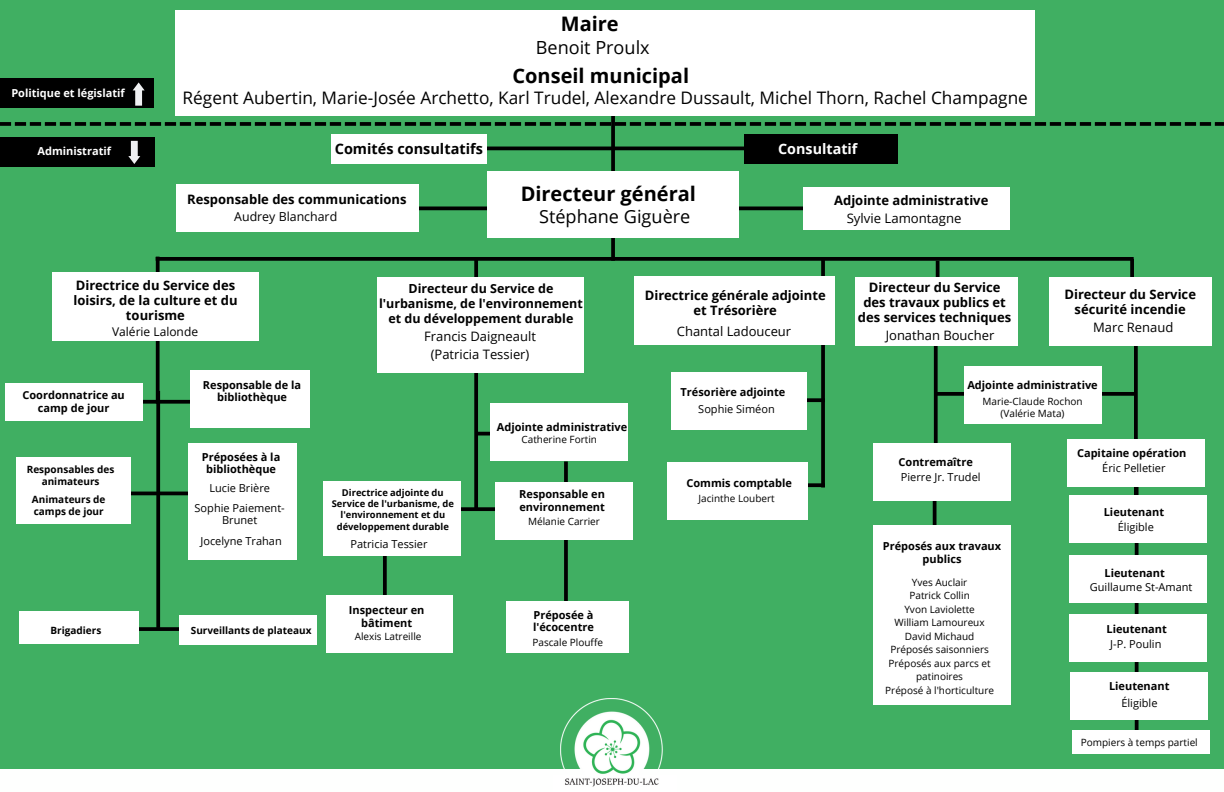
<style>
.page{position:relative;width:1224px;height:792px;background:#40af62}
.page>*{position:absolute;margin:0;border:0;box-sizing:border-box;transform-origin:0 0}
.t1{font:700 20px "Open Sans";color:#000}
.t2{font:18.1px "Open Sans";color:#000}
.t3{font:17.2px "Open Sans";color:#000}
.t4{font:700 14.5px "Open Sans";color:#000}
.t5{font:700 14.3px "Open Sans";color:#fff}
.t6{font:13.2px "Open Sans";color:#000}
.t7{font:700 13px/15px "Open Sans";color:#000;text-align:center}
.t8{font:13px/18px "Open Sans";color:#000;text-align:center}
.t9{font:12.7px "Open Sans";color:#000}
.t10{font:700 12.5px/15px "Open Sans";color:#000;text-align:center}
.t11{font:12.4px "Open Sans";color:#000}
.t12{font:12px "Open Sans";color:#000}
.t13{font:700 11px/12.8px "Open Sans";color:#000;text-align:center}
.t14{font:11px/12.8px "Open Sans";color:#000;text-align:center}
.t15{font:700 11px "Open Sans";color:#fff}
.t16{font:10px/13.5px "Open Sans";color:#000;text-align:center}
.t17{font:700 10px/12px "Open Sans";color:#000}
.t18{font:700 9.4px/11.2px "Open Sans";color:#000;text-align:center}
</style>
<div class="page">
<hr style="left:437px;top:147px;width:365px;height:3px;background:#000">
<svg style="left:611px;top:115px;width:4px;height:142px"></svg>
<div style="left:176px;top:10px;width:859px;height:105px;background:#fff"></div>
<hr style="left:705px;top:207px;width:271px;height:3px;background:#000">
<svg style="left:821px;top:261px;width:4px;height:222px"></svg>
<svg style="left:160px;top:257px;width:974px;height:4px;background:#030a05"></svg>
<svg style="left:460px;top:507px;width:35px;height:4px"></svg>
<svg style="left:474px;top:257px;width:4px;height:252px"></svg>
<svg style="left:936px;top:261px;width:4px;height:16px"></svg>
<hr style="left:318px;top:207px;width:272px;height:3px;background:#000">
<div style="left:487px;top:171px;width:252px;height:67px;background:#fff"></div>
<svg style="left:0;top:122px;width:1224px;height:4px"></svg>
<div style="left:331px;top:134px;width:156px;height:30px;background:#fff"></div>
<div style="left:744px;top:134px;width:153px;height:30px;background:#000"></div>
<div style="left:803px;top:187px;width:206px;height:43px;background:#fff"></div>
<div style="left:176px;top:184px;width:242px;height:48px;background:#fff"></div>
<div style="left:635px;top:277px;width:200px;height:68px;background:#fff"></div>
<svg style="left:1130px;top:259px;width:4px;height:18px"></svg>
<svg style="left:1134px;top:345px;width:4px;height:150px"></svg>
<div style="left:1049px;top:277px;width:163px;height:68px;background:#fff"></div>
<div style="left:377px;top:277px;width:207px;height:96px;background:#fff"></div>
<svg style="left:807px;top:398px;width:18px;height:4px"></svg>
<div style="left:672px;top:372px;width:135px;height:58px;background:#fff"></div>
<svg style="left:808px;top:483px;width:17px;height:4px"></svg>
<div style="left:667px;top:463px;width:141px;height:57px;background:#fff"></div>
<svg style="left:564px;top:461px;width:4px;height:140px"></svg>
<div style="left:495px;top:482px;width:138px;height:58px;background:#fff"></div>
<svg style="left:383px;top:556px;width:4px;height:40px"></svg>
<div style="left:326px;top:596px;width:127px;height:57px;background:#fff"></div>
<div style="left:506px;top:601px;width:123px;height:52px;background:#fff"></div>
<hr style="left:104px;top:492px;width:135px;height:3px;background:#000">
<svg style="left:142px;top:400px;width:48px;height:4px"></svg>
<svg style="left:156px;top:257px;width:4px;height:134px"></svg>
<div style="left:52px;top:273px;width:207px;height:68px;background:#fff"></div>
<div style="left:188px;top:443px;width:109px;height:116px;background:#fff"></div>
<div style="left:190px;top:370px;width:120px;height:58px;background:#fff"></div>
<svg style="left:938px;top:392px;width:198px;height:4px"></svg>
<div style="left:964px;top:366px;width:137px;height:58px;background:#fff"></div>
<svg style="left:934px;top:346px;width:4px;height:97px"></svg>
<svg style="left:933px;top:501px;width:4px;height:24px"></svg>
<div style="left:874px;top:443px;width:137px;height:58px;background:#fff"></div>
<div style="left:873px;top:525px;width:137px;height:180px;background:#fff"></div>
<svg style="left:1135px;top:487px;width:4px;height:244px"></svg>
<div style="left:1067px;top:439px;width:137px;height:48px;background:#fff"></div>
<div style="left:1069px;top:495px;width:138px;height:48px;background:#fff"></div>
<div style="left:1070px;top:555px;width:137px;height:48px;background:#fff"></div>
<div style="left:1070px;top:614px;width:137px;height:48px;background:#fff"></div>
<div style="left:1071px;top:672px;width:137px;height:48px;background:#fff"></div>
<div style="left:1072px;top:731px;width:138px;height:23px;background:#fff"></div>
<div style="left:855px;top:277px;width:163px;height:69px;background:#fff"></div>
<div style="left:5px;top:383px;width:137px;height:37px;background:#fff"></div>
<div style="left:16px;top:457px;width:115px;height:67px;background:#fff"></div>
<svg style="left:156px;top:391px;width:4px;height:236px"></svg>
<svg style="left:139px;top:627px;width:41px;height:4px"></svg>
<div style="left:180px;top:615px;width:137px;height:29px;background:#fff"></div>
<div style="left:19px;top:611px;width:120px;height:33px;background:#fff"></div>
<div style="left:0;top:769px;width:1224px;height:23px;background:#fefffe"></div>
<img style="left:560px;top:698px;width:103px;height:89px">
<div style="left:0;top:78px;width:154px;height:30px;background:#000"></div>
<div style="left:0;top:137px;width:155px;height:30px;background:#000"></div>
<svg style="left:128px;top:141px;width:12px;height:23px"></svg>
<svg style="left:133px;top:82px;width:12px;height:24px"></svg>
<svg style="left:477px;top:432px;width:14px;height:4px"></svg>
<div style="left:491px;top:404px;width:137px;height:57px;background:#fff"></div>
<div style="left:323px;top:482px;width:137px;height:74px;background:#fff"></div>
<h1 class="t1" style="left:561px;top:10px;width:59px">Maire</h1>
<p class="t15" style="left:11px;top:86px;width:115px">Politique et législatif</p>
<p class="t15" style="left:38px;top:143px;width:75px">Administratif</p>
<h2 class="t2" style="left:536px;top:35px;width:115px">Benoit Proulx</h2>
<h1 class="t1" style="left:513px;top:61px;width:178px">Conseil municipal</h1>
<h3 class="t3" style="left:183px;top:86px;width:847px">Régent Aubertin, Marie-Josée Archetto, Karl Trudel, Alexandre Dussault, Michel Thorn, Rachel Champagne</h3>
<h3 class="t4" style="left:335px;top:138px;width:150px">Comités consultatifs</h3>
<h3 class="t5" style="left:778px;top:138px;width:81px">Consultatif</h3>
<h1 class="t1" style="left:521px;top:179px;width:177px">Directeur général</h1>
<h2 class="t2" style="left:539px;top:204px;width:153px">Stéphane Giguère</h2>
<p class="t7" style="left:187px;top:191px;width:221px">Responsable des communications</p>
<p class="t7" style="left:834px;top:192px;width:156px">Adjointe administrative</p>
<p class="t11" style="left:234px;top:207px;width:104px">Audrey Blanchard</p>
<p class="t6" style="left:847px;top:208px;width:116px">Sylvie Lamontagne</p>
<p class="t7" style="left:73px;top:278px;width:166px">Directrice du Service des loisirs, de la culture et du tourisme</p>
<p class="t9" style="left:100px;top:316px;width:92px">Valérie Lalonde</p>
<p class="t12" style="left:112px;top:323px;width:87px">Valérie Lalonde</p>
<p class="t10" style="left:379px;top:280px;width:205px">Directeur du Service de l'urbanisme, de l'environnement et du développement durable</p>
<p class="t8" style="left:424px;top:327px;width:113px">Francis Daigneault (Patricia Tessier)</p>
<p class="t7" style="left:645px;top:287px;width:183px">Directrice générale adjointe et Trésorière</p>
<p class="t8" style="left:677px;top:322px;width:116px">Chantal Ladouceur</p>
<p class="t7" style="left:858px;top:280px;width:155px">Directeur du Service des travaux publics et des services techniques</p>
<p class="t8" style="left:886px;top:326px;width:110px">Jonathan Boucher</p>
<p class="t7" style="left:1064px;top:286px;width:133px">Directeur du Service sécurité incendie</p>
<p class="t8" style="left:1093px;top:318px;width:82px">Marc Renaud</p>
<p class="t13" style="left:22px;top:388px;width:104px">Coordonnatrice au camp de jour</p>
<p class="t13" style="left:203px;top:378px;width:100px">Responsable de la bibliothèque</p>
<p class="t13" style="left:681px;top:385px;width:106px">Trésorière adjointe</p>
<p class="t14" style="left:698px;top:402px;width:78px">Sophie Siméon</p>
<p class="t13" style="left:967px;top:378px;width:132px">Adjointe administrative</p>
<p class="t16" style="left:982px;top:395px;width:102px;line-height:12px">Marie-Claude Rochon (Valérie Mata)</p>
<p class="t13" style="left:497px;top:420px;width:132px">Adjointe administrative</p>
<p class="t16" style="left:522px;top:432px;width:77px">Catherine Fortin</p>
<p class="t17" style="left:27px;top:463px;width:89px;text-align:center">Responsables des animateurs</p>
<p class="t17" style="left:32px;top:493px;width:75px">Animateurs de camps de jour</p>
<p class="t13" style="left:202px;top:450px;width:80px">Préposées à la bibliothèque</p>
<p class="t14" style="left:209px;top:482px;width:62px">Lucie Brière</p>
<p class="t14" style="left:195px;top:501px;width:92px">Sophie Paiement-<br>Brunet</p>
<p class="t14" style="left:200px;top:534px;width:83px">Jocelyne Trahan</p>
<p class="t18" style="left:332px;top:487px;width:124px">Directrice adjointe du<br>Service de l'urbanisme, de l'environnement et du développement durable</p>
<p class="t14" style="left:351px;top:537px;width:79px">Patricia Tessier</p>
<p class="t13" style="left:519px;top:488px;width:87px;text-align:left">Responsable en environnement</p>
<p class="t16" style="left:528px;top:514px;width:73px">Mélanie Carrier</p>
<p class="t13" style="left:686px;top:477px;width:107px">Commis comptable</p>
<p class="t16" style="left:698px;top:492px;width:78px">Jacinthe Loubert</p>
<p class="t13" style="left:899px;top:456px;width:76px">Contremaître</p>
<p class="t14" style="left:901px;top:470px;width:81px">Pierre Jr. Trudel</p>
<p class="t13" style="left:883px;top:539px;width:120px">Préposés aux travaux publics</p>
<p class="t13" style="left:1077px;top:446px;width:111px">Capitaine opération</p>
<p class="t14" style="left:1102px;top:461px;width:65px">Éric Pelletier</p>
<p class="t13" style="left:1104px;top:505px;width:62px">Lieutenant</p>
<p class="t14" style="left:1118px;top:520px;width:38px">Éligible</p>
<p class="t17" style="left:51px;top:624px;width:52px">Brigadiers</p>
<p class="t17" style="left:191px;top:624px;width:122px">Surveillants de plateaux</p>
<p class="t13" style="left:349px;top:603px;width:77px">Inspecteur en bâtiment</p>
<p class="t16" style="left:355px;top:629px;width:68px">Alexis Latreille</p>
<p class="t13" style="left:533px;top:608px;width:62px;text-align:left">Préposée à l'écocentre</p>
<p class="t16" style="left:533px;top:635px;width:72px">Pascale Plouffe</p>
<p class="t16" style="left:885px;top:575px;width:110px">Yves Auclair<br>Patrick Collin<br>Yvon Laviolette<br>William Lamoureux<br>David Michaud<br>Préposés saisonniers<br>Préposés aux parcs et patinoires<br>Préposé à l'horticulture</p>
<p class="t13" style="left:1105px;top:567px;width:62px">Lieutenant</p>
<p class="t14" style="left:1090px;top:580px;width:104px">Guillaume St-Amant</p>
<p class="t13" style="left:1107px;top:622px;width:62px">Lieutenant</p>
<p class="t14" style="left:1110px;top:638px;width:53px">J-P. Poulin</p>
<p class="t13" style="left:1109px;top:680px;width:62px">Lieutenant</p>
<p class="t14" style="left:1121px;top:696px;width:38px">Éligible</p>
<p class="t16" style="left:1081px;top:736px;width:119px">Pompiers à temps partiel</p>
</div>
